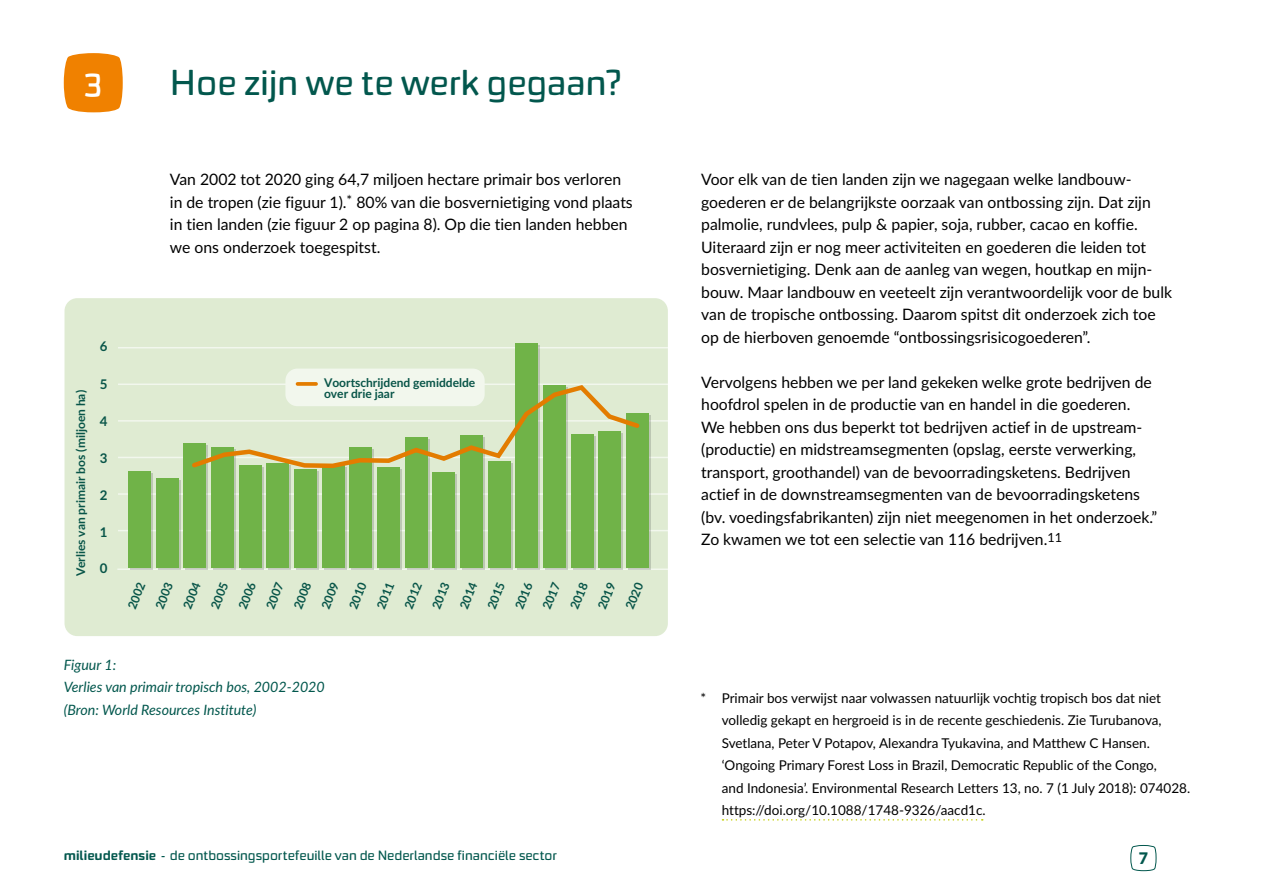
<style>
.page{position:relative;width:1263px;height:893px;background:#fff}
.page>*{position:absolute;margin:0;border:0;box-sizing:border-box;transform-origin:0 0}
.t1{font:38.55px "Taca Pro";color:#fff}
.t2{font:36px "Taca Pro";color:#02574d}
.t3{font:900 16.05px "Lato";color:#02574d}
.t4{font:15.75px/22.5px "Lato";color:#000}
.t5{font:italic 14.25px/22.5px "Lato";color:#02574d}
.t6{font:13.5px/22.5px "Lato";color:#000}
.t7{font:13.5px "Taca Pro";color:#02574d}
.t8{font:700 13.35px "Lato";color:#09584e}
.t9{font:700 12px/11.4px "Lato";color:#09584e}
.s1{font-weight:700}
</style>
<div class="page">
<div style="left:65px;top:298px;width:603px;height:338px;background:#dfebd2"></div>
<hr style="left:118px;top:347px;width:550px;height:1px;background:#fff">
<hr style="left:118px;top:383px;width:550px;height:2px;background:#fff">
<hr style="left:118px;top:420px;width:550px;height:2px;background:#fff">
<hr style="left:118px;top:457px;width:550px;height:1px;background:#fff">
<hr style="left:118px;top:493px;width:550px;height:2px;background:#fff">
<hr style="left:118px;top:530px;width:550px;height:1px;background:#fff">
<hr style="left:117px;top:568px;width:551px;height:2px;background:#fff">
<div style="left:130px;top:474px;width:23px;height:96px;background:#bcc7b3"></div>
<div style="left:158px;top:480px;width:23px;height:90px;background:#bcc7b3"></div>
<div style="left:185px;top:446px;width:23px;height:124px;background:#bcc7b3"></div>
<div style="left:213px;top:449px;width:23px;height:121px;background:#bcc7b3"></div>
<div style="left:241px;top:468px;width:23px;height:102px;background:#bcc7b3"></div>
<div style="left:268px;top:465px;width:23px;height:105px;background:#bcc7b3"></div>
<div style="left:296px;top:471px;width:23px;height:99px;background:#bcc7b3"></div>
<div style="left:324px;top:468px;width:23px;height:102px;background:#bcc7b3"></div>
<div style="left:351px;top:450px;width:23px;height:120px;background:#bcc7b3"></div>
<div style="left:379px;top:470px;width:23px;height:100px;background:#bcc7b3"></div>
<svg style="left:407px;top:471px;width:23px;height:99px"></svg>
<div style="left:434px;top:474px;width:23px;height:96px;background:#bcc7b3"></div>
<div style="left:462px;top:438px;width:23px;height:132px;background:#bcc7b3"></div>
<div style="left:490px;top:463px;width:23px;height:107px;background:linear-gradient(to bottom,#70b348,#70b348)"></div>
<div style="left:517px;top:345px;width:23px;height:225px;background:#bcc7b3"></div>
<div style="left:545px;top:388px;width:23px;height:182px;background:#bcc7b3"></div>
<svg style="left:573px;top:471px;width:23px;height:99px"></svg>
<div style="left:600px;top:433px;width:23px;height:137px;background:#bcc7b3"></div>
<div style="left:628px;top:415px;width:23px;height:155px;background:#bcc7b3"></div>
<div style="left:128px;top:471px;width:23px;height:97px;background:#70b348"></div>
<div style="left:156px;top:478px;width:23px;height:90px;background:#70b348"></div>
<div style="left:183px;top:444px;width:23px;height:124px;background:#70b348"></div>
<div style="left:211px;top:447px;width:23px;height:121px;background:#70b348"></div>
<div style="left:239px;top:465px;width:23px;height:103px;background:#70b348"></div>
<div style="left:266px;top:463px;width:23px;height:105px;background:#70b348"></div>
<div style="left:294px;top:469px;width:23px;height:99px;background:#70b348"></div>
<div style="left:322px;top:466px;width:23px;height:102px;background:#70b348"></div>
<div style="left:349px;top:447px;width:23px;height:121px;background:#70b348"></div>
<div style="left:377px;top:467px;width:23px;height:101px;background:#70b348"></div>
<div style="left:405px;top:437px;width:22px;height:131px;background:#70b348"></div>
<div style="left:432px;top:472px;width:23px;height:96px;background:#70b348"></div>
<div style="left:460px;top:436px;width:23px;height:132px;background:#70b348"></div>
<div style="left:488px;top:461px;width:22px;height:107px;background:#70b348"></div>
<div style="left:515px;top:343px;width:23px;height:225px;background:#70b348"></div>
<div style="left:543px;top:386px;width:23px;height:182px;background:#70b348"></div>
<div style="left:571px;top:434px;width:22px;height:134px;background:#70b348"></div>
<div style="left:598px;top:431px;width:23px;height:137px;background:#70b348"></div>
<div style="left:626px;top:413px;width:23px;height:155px;background:#70b348"></div>
<svg style="left:188px;top:383px;width:455px;height:88px"></svg>
<div style="left:285px;top:369px;width:200px;height:37px;background:#f2f7ed;border-radius:12px"></div>
<svg style="left:297px;top:382px;width:19px;height:4px"></svg>
<svg style="left:64px;top:53px;width:59px;height:59px;background:#f18b14"></svg>
<svg style="left:722px;top:819px;width:261px;height:2px"></svg>
<svg style="left:1130px;top:845px;width:27px;height:26px"></svg>
<h1 class="t1" style="left:83px;top:54px;width:21px">3</h1>
<h2 class="t2" style="left:170px;top:59px;width:453px">Hoe zijn we te werk gegaan?</h2>
<p class="t4" style="left:170px;top:168px;width:464px">Van 2002 tot 2020 ging 64,7 miljoen hectare primair bos verloren in de tropen (zie figuur 1).<sup>*</sup> 80% van die bosvernietiging vond plaats in tien landen (zie figuur 2 op pagina 8). Op die tien landen hebben we ons onderzoek toegespitst.</p>
<p class="t9" style="left:75px;top:576px;width:188px;rotate:-90deg">Verlies van primair bos (miljoen ha)</p>
<p class="t8" style="left:100px;top:337px;width:9px">6</p>
<p class="t8" style="left:100px;top:374px;width:9px">5</p>
<p class="t8" style="left:100px;top:411px;width:9px">4</p>
<p class="t8" style="left:100px;top:448px;width:9px">3</p>
<p class="t8" style="left:100px;top:485px;width:9px">2</p>
<p class="t8" style="left:100px;top:522px;width:9px">1</p>
<p class="t8" style="left:100px;top:558px;width:9px">0</p>
<p class="t9" style="left:324px;top:376px;width:153px">Voortschrijdend gemiddelde over drie jaar</p>
<p class="t9" style="left:126px;top:606px;width:29px;rotate:-68deg">2002</p>
<p class="t9" style="left:153px;top:606px;width:29px;rotate:-68deg">2003</p>
<p class="t9" style="left:181px;top:606px;width:29px;rotate:-68deg">2004</p>
<p class="t9" style="left:209px;top:606px;width:29px;rotate:-68deg">2005</p>
<p class="t9" style="left:236px;top:606px;width:29px;rotate:-68deg">2006</p>
<p class="t9" style="left:264px;top:606px;width:29px;rotate:-68deg">2007</p>
<p class="t9" style="left:292px;top:606px;width:29px;rotate:-68deg">2008</p>
<p class="t9" style="left:319px;top:606px;width:29px;rotate:-68deg">2009</p>
<p class="t9" style="left:347px;top:606px;width:29px;rotate:-68deg">2010</p>
<p class="t9" style="left:375px;top:606px;width:29px;rotate:-68deg">2011</p>
<p class="t9" style="left:402px;top:606px;width:29px;rotate:-68deg">2012</p>
<p class="t9" style="left:430px;top:606px;width:29px;rotate:-68deg">2013</p>
<p class="t9" style="left:457px;top:606px;width:29px;rotate:-68deg">2014</p>
<p class="t9" style="left:485px;top:606px;width:29px;rotate:-68deg">2015</p>
<p class="t9" style="left:513px;top:606px;width:29px;rotate:-68deg">2016</p>
<p class="t9" style="left:540px;top:606px;width:29px;rotate:-68deg">2017</p>
<p class="t9" style="left:568px;top:606px;width:29px;rotate:-68deg">2018</p>
<p class="t9" style="left:596px;top:606px;width:29px;rotate:-68deg">2019</p>
<p class="t9" style="left:623px;top:606px;width:29px;rotate:-68deg">2020</p>
<p class="t5" style="left:64px;top:653px;width:262px">Figuur 1:<br>Verlies van primair tropisch bos, 2002-2020 (Bron: World Resources Institute)</p>
<p class="t4" style="left:701px;top:168px;width:472px">Voor elk van de tien landen zijn we nagegaan welke landbouw&shy;goederen er de belangrijkste oorzaak van ontbossing zijn. Dat zijn palmolie, rundvlees, pulp &amp; papier, soja, rubber, cacao en koffie.<br>Uiteraard zijn er nog meer activiteiten en goederen die leiden tot bosvernietiging. Denk aan de aanleg van wegen, houtkap en mijn&shy;bouw. Maar landbouw en veeteelt zijn verantwoordelijk voor de bulk van de tropische ontbossing. Daarom spitst dit onderzoek zich toe op de hierboven genoemde “ontbossingsrisicogoederen”.</p>
<p class="t4" style="left:701px;top:370px;width:457px">Vervolgens hebben we per land gekeken welke grote bedrijven de hoofdrol spelen in de productie van en handel in die goederen.<br>We hebben ons dus beperkt tot bedrijven actief in de upstream-(productie) en midstreamsegmenten (opslag, eerste verwerking, transport, groothandel) van de bevoorradingsketens. Bedrijven actief in de downstreamsegmenten van de bevoorradingsketens (bv. voedingsfabrikanten) zijn niet meegenomen in het onderzoek.” Zo kwamen we tot een selectie van 116 bedrijven.<sup>11</sup></p>
<p class="t6" style="left:722px;top:686px;width:470px;text-indent:-21px">* Primair bos verwijst naar volwassen natuurlijk vochtig tropisch bos dat niet volledig gekapt en hergroeid is in de recente geschiedenis. Zie Turubanova, Svetlana, Peter V Potapov, Alexandra Tyukavina, and Matthew C Hansen. ‘Ongoing Primary Forest Loss in Brazil, Democratic Republic of the Congo,<br>and Indonesia’. Environmental Research Letters 13, no. 7 (1 July 2018): 074028. https://doi.org/10.1088/1748-9326/aacd1c.</p>
<p class="t7" style="left:64px;top:847px;width:495px"><span class="s1">milieudefensie</span> - de ontbossingsportefeuille van de Nederlandse financiële sector</p>
<p class="t3" style="left:1139px;top:846px;width:11px">7</p>
</div>
